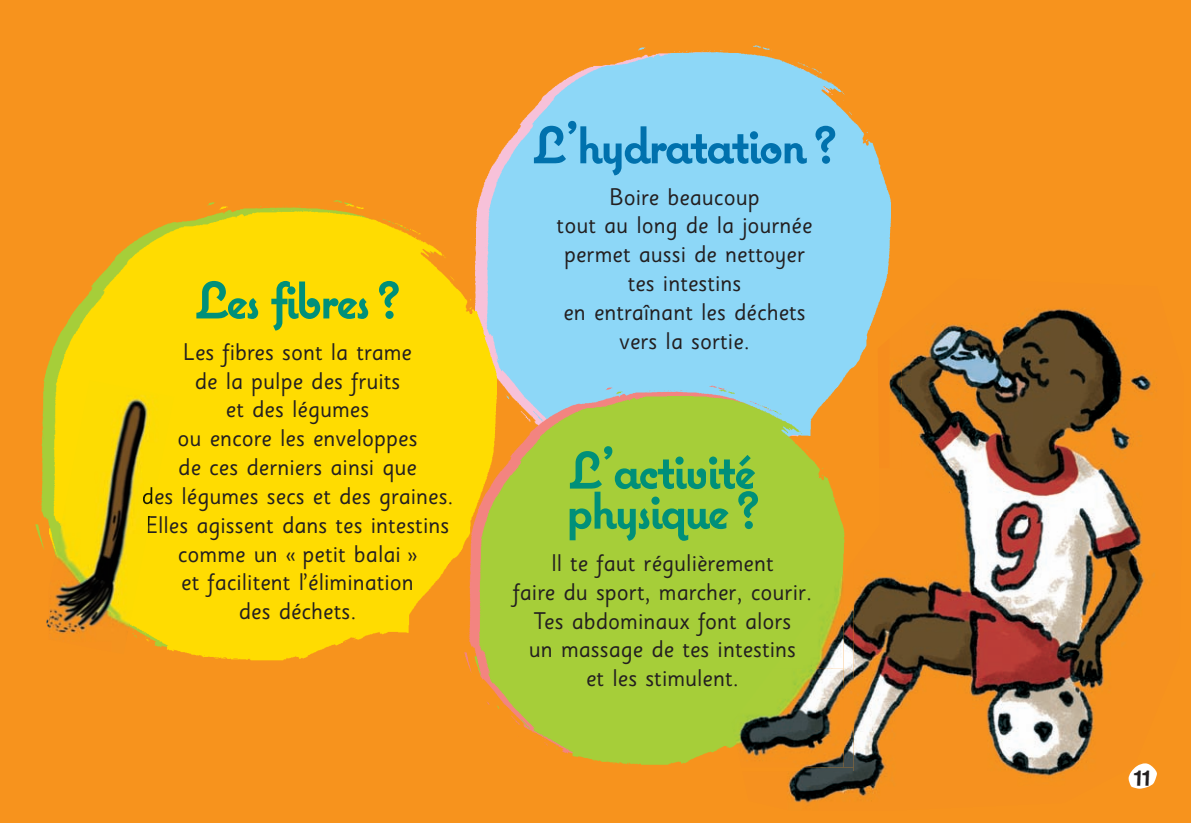
<style>
.page{position:relative;width:1191px;height:823px;background:#fff}
.page>*{position:absolute;margin:0;border:0;box-sizing:border-box;transform-origin:0 0}
.t1{font:700 52px/74.6px "Coquette";letter-spacing:-.05em;color:#009079}
.t2{font:700 52px "Coquette";letter-spacing:-.05em;color:#0071ad}
.t3{font:24px/28.8px "Sassoon Sans";color:#231f20;text-align:center}
.t4{font:24px "Shoplifter";color:#231f20}
</style>
<div class="page">
<div style="left:0;top:0;width:1191px;height:822px;background:#f7931d"></div>
<img style="left:481px;top:45px;width:410px;height:334px">
<img style="left:35px;top:193px;width:461px;height:357px">
<img style="left:49px;top:197px;width:460px;height:464px">
<img style="left:455px;top:379px;width:287px;height:282px">
<img style="left:465px;top:383px;width:277px;height:382px">
<img style="left:742px;top:278px;width:415px;height:526px">
<img style="left:877px;top:338px;width:12px;height:130px">
<img style="left:889px;top:327px;width:13px;height:141px">
<img style="left:742px;top:767px;width:111px;height:3px">
<img style="left:843px;top:560px;width:10px;height:207px">
<img style="left:731px;top:668px;width:112px;height:99px">
<img style="left:773px;top:573px;width:70px;height:95px">
<img style="left:46px;top:619px;width:3px;height:9px">
<img style="left:49px;top:380px;width:125px;height:274px">
<img style="left:143px;top:487px;width:10px;height:17px">
<img style="left:148px;top:515px;width:3px;height:15px">
<svg style="left:1128px;top:763px;width:29px;height:25px"></svg>
<h1 class="t1" style="left:195px;top:268px;width:206px">Les fibres ?</h1>
<p class="t3" style="left:142px;top:340px;width:313px">Les fibres sont la trame<br>de la pulpe des fruits<br>et des légumes<br>ou encore les enveloppes<br>de ces derniers ainsi que<br>des légumes secs et des graines.<br>Elles agissent dans tes intestins comme un « petit balai »<br>et facilitent l’élimination<br>des déchets.</p>
<h1 class="t2" style="left:565px;top:92px;width:16px">,</h1>
<h1 class="t2" style="left:533px;top:126px;width:305px">L hydratation ?</h1>
<p class="t3" style="left:556px;top:185px;width:257px">Boire beaucoup<br>tout au long de la journée permet aussi de nettoyer tes intestins<br>en entraînant les déchets vers la sortie.</p>
<h1 class="t1" style="left:566px;top:403px;width:195px;text-indent:35px">, physique ?</h1>
<p class="t3" style="left:513px;top:551px;width:301px">Il te faut régulièrement<br>faire du sport, marcher, courir.<br>Tes abdominaux font alors<br>un massage de tes intestins<br>et les stimulent.</p>
<h1 class="t1" style="left:569px;top:438px;width:189px">L activité</h1>
<p class="t4" style="left:1134px;top:761px;width:19px">11</p>
</div>
